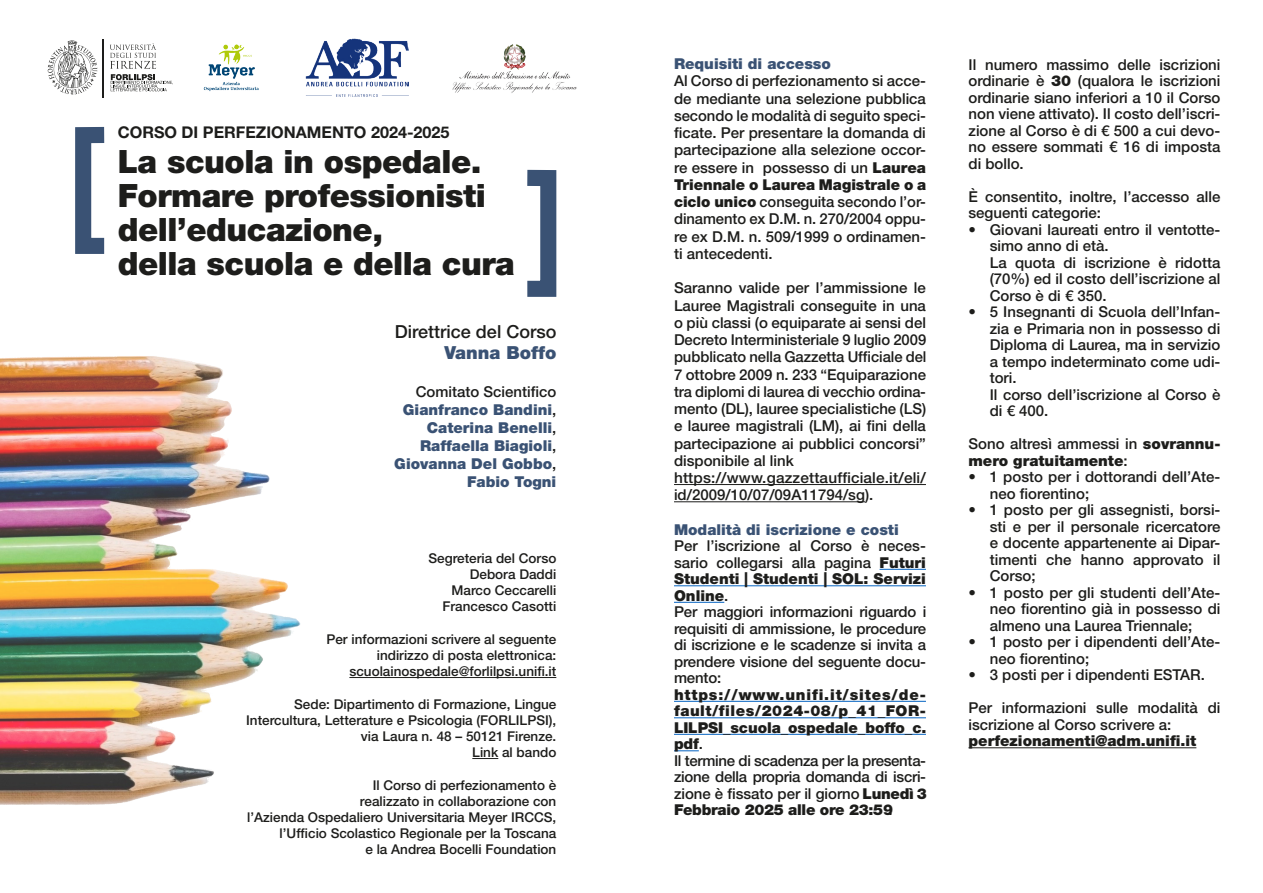
<style>
.page{position:relative;width:1263px;height:893px;background:#fff}
.page>*{position:absolute;margin:0;border:0;box-sizing:border-box;transform-origin:0 0}
.t1{font:900 32.1px/33.9px "Helvetica Neue LT Pro";letter-spacing:-.015em;color:#1d1d1b}
.t2{font:500 18px "Helvetica Neue LT Pro";color:#1d1d1b}
.t3{font:900 18px "Helvetica Neue LT Pro";color:#3a5274}
.t4{font:700 16.2px "Helvetica Neue LT Pro";color:#1d1d1b}
.t5{font:500 15px/16.5px "Helvetica Neue LT Pro";color:#1d1d1b}
.t6{font:900 15px/16.5px "Helvetica Neue LT Pro";color:#1d1d1b}
.t7{font:900 15px/18px "Helvetica Neue LT Pro";color:#3a5274;text-align:right}
.t8{font:500 13.5px/16.2px "Helvetica Neue LT Pro";color:#1d1d1b;text-align:right}
.s1{font-weight:500;color:#1d1d1b}
.s2{font-weight:900}
.s3{font-weight:500}
</style>
<div class="page">
<img style="left:0;top:356px;width:499px;height:449px">
<div style="left:75px;top:127px;width:37px;height:127px;border:16px solid #3a5274"></div>
<div style="left:519px;top:170px;width:37px;height:127px;border:16px solid #3a5274"></div>
<hr style="left:103px;top:39px;width:1px;height:58px;background:#1d1d1b">
<svg style="left:48px;top:40px;width:49px;height:54px"></svg>
<svg style="left:110px;top:43px;width:63px;height:48px"></svg>
<img style="left:452px;top:44px;width:125px;height:49px">
<img style="left:203px;top:44px;width:56px;height:48px">
<img style="left:305px;top:39px;width:103px;height:58px">
<hr style="left:349px;top:677px;width:207px;height:1px;background:#1d1d1b">
<svg style="left:472px;top:758px;width:26px;height:1px"></svg>
<hr style="left:674px;top:484px;width:252px;height:1px;background:#1d1d1b">
<hr style="left:674px;top:501px;width:191px;height:1px;background:#1d1d1b">
<hr style="left:879px;top:569px;width:47px;height:1px;background:#0563c1">
<hr style="left:674px;top:585px;width:252px;height:1px;background:#0563c1">
<hr style="left:674px;top:602px;width:50px;height:1px;background:#0563c1">
<hr style="left:674px;top:701px;width:252px;height:1px;background:#0563c1">
<hr style="left:674px;top:717px;width:252px;height:1px;background:#0563c1">
<hr style="left:674px;top:734px;width:252px;height:1px;background:#0563c1">
<svg style="left:674px;top:750px;width:25px;height:1px"></svg>
<hr style="left:968px;top:747px;width:228px;height:1px;background:#1d1d1b">
<p class="t4" style="left:118px;top:123px;width:333px">CORSO DI PERFEZIONAMENTO 2024-2025</p>
<h1 class="t1" style="left:118px;top:145px;width:399px">La scuola in ospedale.<br>Formare professionisti dell’educazione,<br>della scuola e della cura</h1>
<p class="t2" style="left:395px;top:321px;width:163px">Direttrice del Corso</p>
<p class="t3" style="left:445px;top:342px;width:113px">Vanna Boffo</p>
<p class="t7" style="left:394px;top:383px;width:164px"><span class="s1">Comitato Scientifico<br></span>Gianfranco Bandini<span class="s1">,<br></span>Caterina Benelli<span class="s1">,<br></span>Raffaella Biagioli<span class="s1">,<br></span>Giovanna Del Gobbo<span class="s1">,<br></span>Fabio Togni</p>
<p class="t8" style="left:428px;top:550px;width:129px">Segreteria del Corso<br>Debora Daddi<br>Marco Ceccarelli<br>Francesco Casotti</p>
<p class="t8" style="left:326px;top:631px;width:231px">Per informazioni scrivere al seguente indirizzo di posta elettronica: scuolainospedale@forlilpsi.unifi.it</p>
<p class="t8" style="left:246px;top:695px;width:312px">Sede: Dipartimento di Formazione, Lingue Intercultura, Letterature e Psicologia (FORLILPSI), via Laura n. 48 – 50121 Firenze.<br>Link al bando</p>
<p class="t8" style="left:247px;top:776px;width:311px">Il Corso di perfezionamento è<br>realizzato in collaborazione con<br>l’Azienda Ospedaliero Universitaria Meyer IRCCS, l’Ufficio Scolastico Regionale per la Toscana<br>e la Andrea Bocelli Foundation</p>
<p class="t7" style="left:674px;top:55px;width:158px">Requisiti di accesso</p>
<p class="t5" style="left:674px;top:72px;width:254px;line-height:17.2px;text-align:justify">Al Corso di perfezionamento si acce&shy;de mediante una selezione pubblica secondo le modalità di seguito speci&shy;ficate. Per presentare la domanda di partecipazione alla selezione occor&shy;re essere in possesso di un <span class="s2">Laurea Triennale o Laurea Magistrale o a ciclo unico</span> conseguita secondo l’or&shy;dinamento ex D.M. n. 270/2004 oppu&shy;re ex D.M. n. 509/1999 o ordinamen&shy;ti antecedenti.</p>
<p class="t5" style="left:674px;top:279px;width:254px;line-height:17.2px">Saranno valide per l’ammissione le Lauree Magistrali conseguite in una o più classi (o equiparate ai sensi del Decreto Interministeriale 9 luglio 2009 pubblicato nella Gazzetta Ufficiale del 7 ottobre 2009 n. 233 “Equiparazione tra diplomi di laurea di vecchio ordina&shy;mento (DL), lauree specialistiche (LS) e lauree magistrali (LM), ai fini della partecipazione ai pubblici concorsi” disponibile al link https://www.gazzettaufficiale.it/eli/ id/2009/10/07/09A11794/sg).</p>
<p class="t7" style="left:674px;top:520px;width:226px">Modalità di iscrizione e costi</p>
<p class="t5" style="left:674px;top:538px;width:254px">Per l’iscrizione al Corso è neces&shy;sario collegarsi alla pagina <span class="s2">Futuri<br>Studenti | Studenti | SOL: Servizi<br>Online</span>.<br>Per maggiori informazioni riguardo i requisiti di ammissione, le procedure di iscrizione e le scadenze si invita a prendere visione del seguente docu&shy;mento:</p>
<p class="t6" style="left:674px;top:686px;width:254px">https://www.unifi.it/sites/de&shy;fault/files/2024-08/p_41_FOR-<br>LILPSI_scuola_ospedale_boffo_c. pdf<span class="s3">.<br>Il termine di scadenza per la presenta&shy;zione della propria domanda di iscri&shy;zione è fissato per il giorno</span> Lunedì 3<br>Febbraio 2025 alle ore 23:59<span class="s3">.</span></p>
<p class="t5" style="left:968px;top:56px;width:253px;text-align:justify">Il numero massimo delle iscrizioni ordinarie è <span class="s2">30</span> (qualora le iscrizioni ordinarie siano inferiori a 10 il Corso non viene attivato). Il costo dell’iscri&shy;zione al Corso è di € 500 a cui devo&shy;no essere sommati € 16 di imposta di bollo.</p>
<p class="t5" style="left:968px;top:188px;width:253px">È consentito, inoltre, l’accesso alle seguenti categorie:</p>
<p class="t5" style="left:990px;top:221px;width:232px;text-indent:-21px">• Giovani laureati entro il ventotte&shy;simo anno di età.<br>La quota di iscrizione è ridotta (70%) ed il costo dell’iscrizione al<br>Corso è di € 350.</p>
<p class="t5" style="left:990px;top:303px;width:232px;text-indent:-21px">• 5 Insegnanti di Scuola dell’Infan&shy;zia e Primaria non in possesso di<br>Diploma di Laurea, ma in servizio a tempo indeterminato come udi&shy;tori.<br>Il corso dell’iscrizione al Corso è di € 400.</p>
<p class="t6" style="left:968px;top:436px;width:253px"><span class="s3">Sono altresì ammessi in</span> sovrannu&shy;mero gratuitamente<span class="s3">:</span></p>
<p class="t5" style="left:990px;top:468px;width:232px;text-indent:-21px">• 1 posto per i dottorandi dell’Ate&shy;neo fiorentino;</p>
<p class="t5" style="left:990px;top:501px;width:232px;text-align:justify;text-indent:-21px">• 1 posto per gli assegnisti, borsi&shy;sti e per il personale ricercatore e docente appartenente ai Dipar&shy;timenti che hanno approvato il Corso;</p>
<p class="t5" style="left:990px;top:584px;width:232px;text-align:justify;text-indent:-21px">• 1 posto per gli studenti dell’Ate&shy;neo fiorentino già in possesso di almeno una Laurea Triennale;</p>
<p class="t5" style="left:990px;top:633px;width:232px;text-indent:-21px">• 1 posto per i dipendenti dell’Ate&shy;neo fiorentino;</p>
<p class="t5" style="left:968px;top:666px;width:238px">• 3 posti per i dipendenti ESTAR.</p>
<p class="t5" style="left:968px;top:699px;width:253px">Per informazioni sulle modalità di iscrizione al Corso scrivere a:</p>
<p class="t6" style="left:968px;top:733px;width:229px">perfezionamenti@adm.unifi.it</p>
</div>
